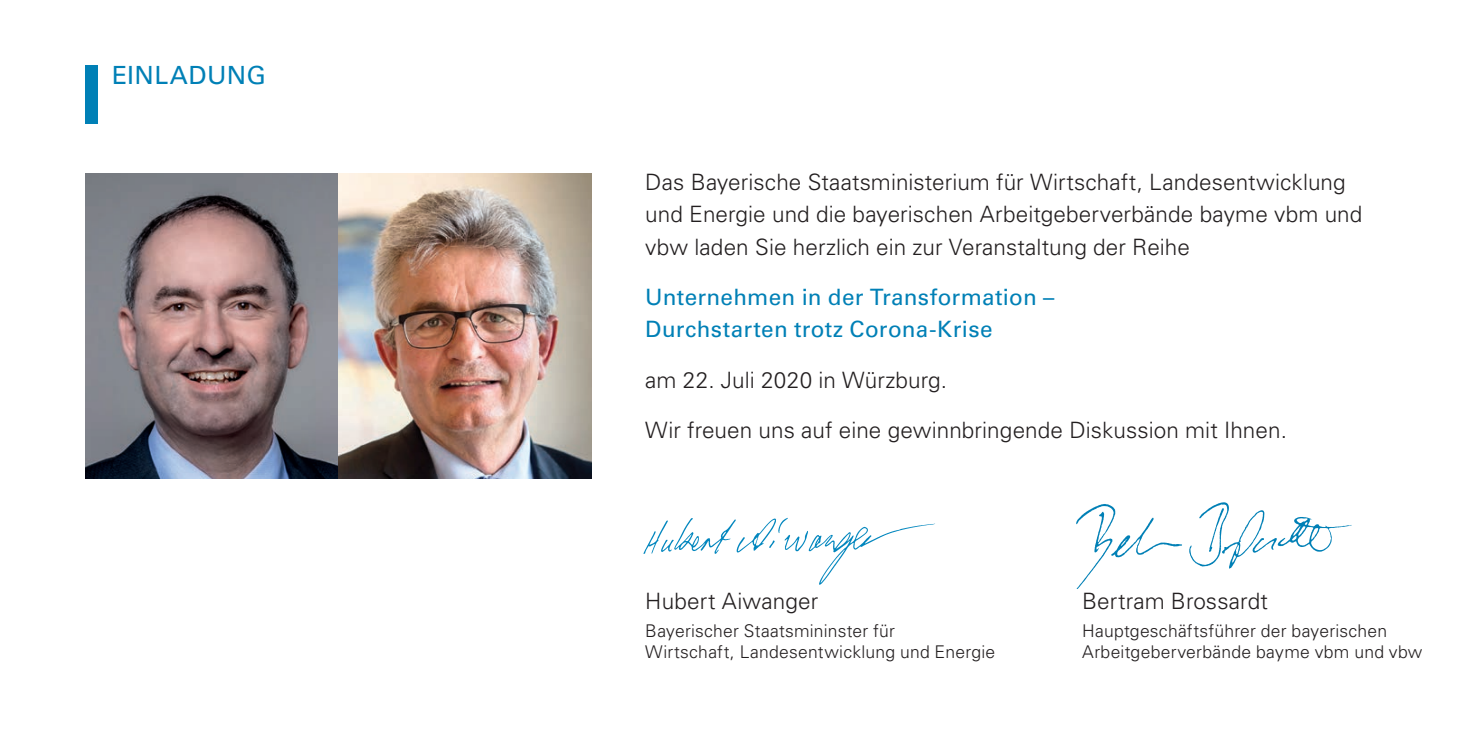
<style>
.page{position:relative;width:1475px;height:738px;background:#fff}
.page>*{position:absolute;margin:0;border:0;box-sizing:border-box;transform-origin:0 0}
.t1{font:25px "Univers LT";letter-spacing:.01em;color:#0080b6}
.t2{font:300 22.5px/32.5px "Univers LT";letter-spacing:.005em;color:#231f20}
.t3{font:22.5px/32.5px "Univers LT";letter-spacing:.015em;color:#0080b6}
.t4{font:300 17.5px/21px "Univers LT";letter-spacing:.015em;color:#231f20}
</style>
<div class="page">
<img style="left:643px;top:517px;width:292px;height:68px">
<img style="left:85px;top:173px;width:506px;height:305px">
<img style="left:1076px;top:502px;width:276px;height:85px">
<div style="left:85px;top:66px;width:13px;height:58px;background:#0080b6"></div>
<p class="t1" style="left:112px;top:61px;width:155px">EINLADUNG</p>
<p class="t2" style="left:645px;top:165px;width:718px">Das Bayerische Staatsministerium für Wirtschaft, Landesentwicklung und Energie und die bayerischen Arbeitgeberverbände bayme vbm und vbw laden Sie herzlich ein zur Veranstaltung der Reihe</p>
<p class="t3" style="left:645px;top:280px;width:410px">Unternehmen in der Transformation –<br>Durchstarten trotz Corona-Krise</p>
<p class="t2" style="left:645px;top:363px;width:303px">am 22. Juli 2020 in Würzburg.</p>
<p class="t2" style="left:645px;top:413px;width:643px">Wir freuen uns auf eine gewinnbringende Diskussion mit Ihnen.</p>
<p class="t2" style="left:645px;top:584px;width:174px">Hubert Aiwanger</p>
<p class="t4" style="left:645px;top:619px;width:351px">Bayerischer Staatsmininster für<br>Wirtschaft, Landesentwicklung und Energie</p>
<p class="t2" style="left:1081px;top:584px;width:187px">Bertram Brossardt</p>
<p class="t4" style="left:1081px;top:619px;width:342px">Hauptgeschäftsführer der bayerischen<br>Arbeitgeberverbände bayme vbm und vbw</p>
</div>
